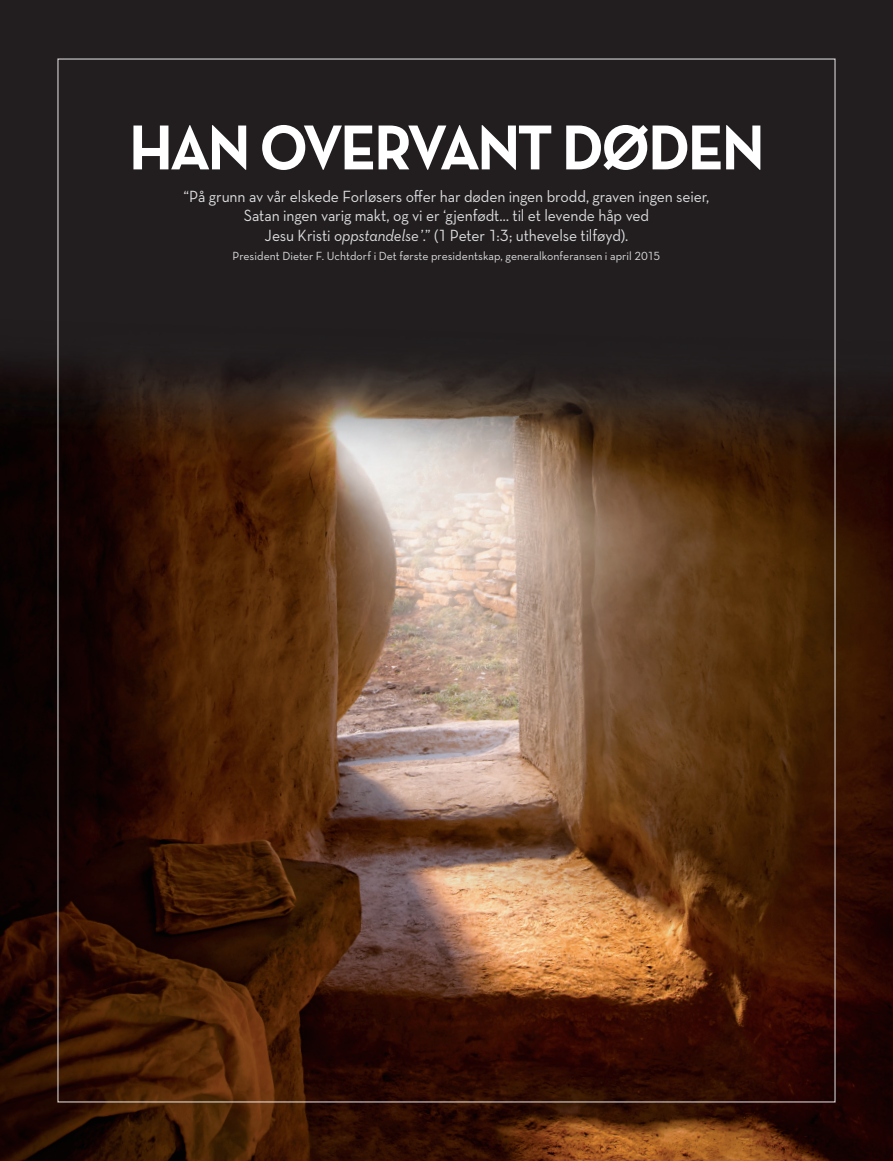
<style>
.page{position:relative;width:893px;height:1161px;background:#fff}
.page>*{position:absolute;margin:0;border:0;box-sizing:border-box;transform-origin:0 0}
.ARTCL_title{font:700 64.5px "Neutralds Lat";letter-spacing:-.05em;color:#fff;scale:.95 1}
.QUOTE_para_first_PG{font:16.5px/19.5px "Neutralds Lat";letter-spacing:-.01em;color:#dcdddf;text-align:center;scale:.95 1}
.QUOTE_para_first_PG-2{font:12px "Neutralds Lat";letter-spacing:.005em;color:#dcdddf}
.s1{font-style:italic}
</style>
<div class="page">
<img style="left:0;top:0;width:893px;height:1161px">
<p class="ARTCL_title" style="left:129px;top:94px;width:671px">HAN OVERVANT DØDEN</p>
<p class="QUOTE_para_first_PG" style="left:183px;top:186px;width:555px">“På grunn av vår elskede Forløsers offer har døden ingen brodd, graven ingen seier,<br>Satan ingen varig makt, og vi er ‘gjenfødt… til et levende håp ved<br>Jesu Kristi <span class="s1">oppstandelse</span> ’.” (1 Peter 1:3; uthevelse tilføyd).</p>
<p class="QUOTE_para_first_PG-2" style="left:233px;top:247px;width:429px">President Dieter F. Uchtdorf i Det første presidentskap, generalkonferansen i april 2015</p>
</div>
